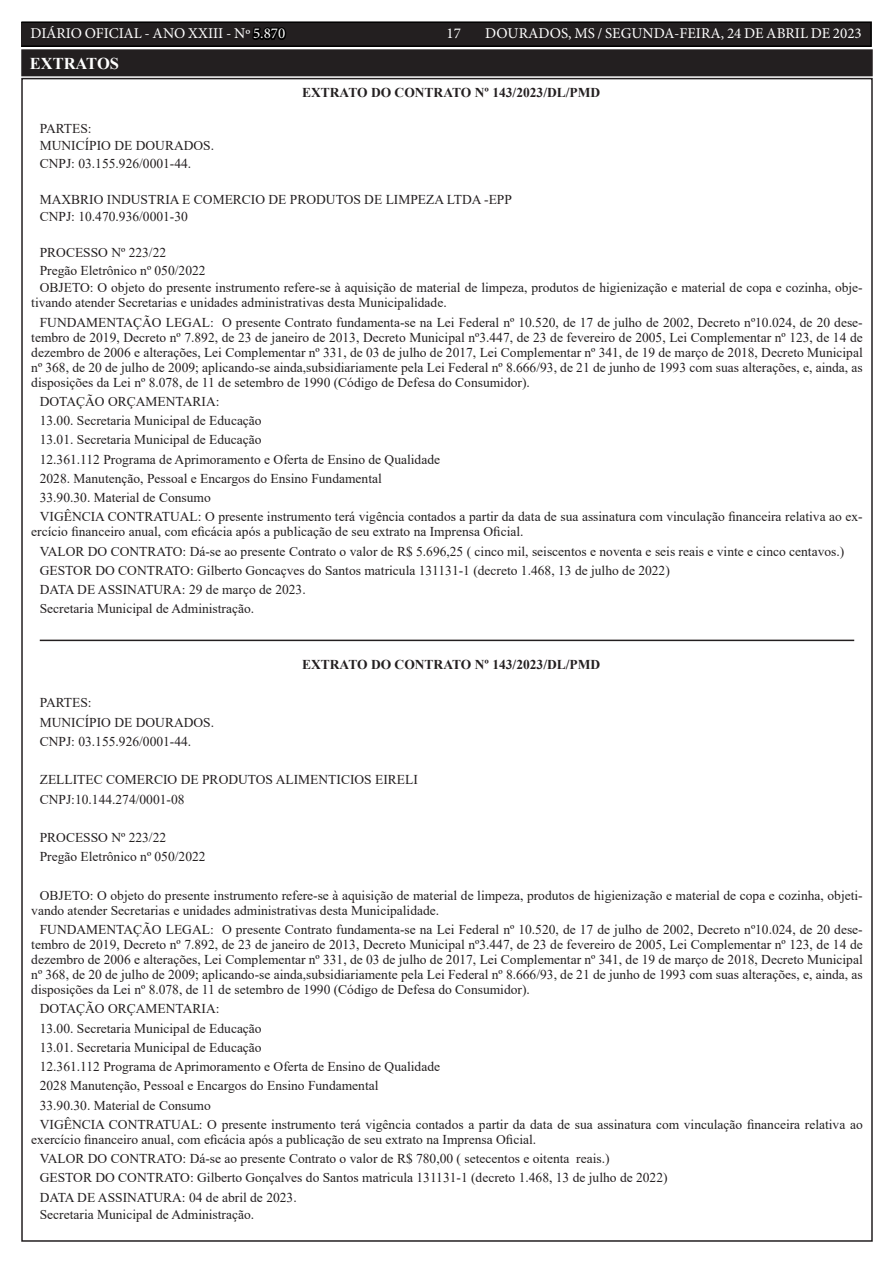
<style>
.page{position:relative;width:893px;height:1263px;background:#fff}
.page>*{position:absolute;margin:0;border:0;box-sizing:border-box;transform-origin:0 0}
.t1{font:700 16.5px "Times New Roman";color:#fff}
.t2{font:15px "Minion Pro";color:#fff}
.t3{font:13.5px/19.2px "Times New Roman";color:#231f20}
.t4{font:700 13.5px "Times New Roman";color:#231f20}
.s1{color:#000}
</style>
<div class="page">
<div style="left:21px;top:22px;width:850px;height:24px;background:#231f20"></div>
<div style="left:21px;top:21px;width:851px;height:26px;border:2px solid #000"></div>
<hr style="left:40px;top:640px;width:814px;height:1px;background:#231f20">
<div style="left:23px;top:51px;width:848px;height:23px;background:#231f20"></div>
<div style="left:21px;top:49px;width:852px;height:27px;border:4px solid #231f20"></div>
<p class="t2" style="left:31px;top:24px;width:256px">DIÁRIO OFICIAL - ANO XXIII - Nº <span class="s1">5.870</span></p>
<p class="t2" style="left:447px;top:24px;width:16px">17</p>
<p class="t2" style="left:485px;top:24px;width:378px">DOURADOS, MS / SEGUNDA-FEIRA, 24 DE ABRIL DE 2023</p>
<p class="t1" style="left:30px;top:52px;width:91px">EXTRATOS</p>
<p class="t4" style="left:302px;top:83px;width:300px">EXTRATO DO CONTRATO Nº 143/2023/DL/PMD</p>
<p class="t3" style="left:40px;top:119px;width:176px;line-height:17.7px">PARTES:<br>MUNICÍPIO DE DOURADOS.<br>CNPJ: 03.155.926/0001-44.</p>
<p class="t3" style="left:40px;top:190px;width:474px;line-height:17.7px">MAXBRIO INDUSTRIA E COMERCIO DE PRODUTOS DE LIMPEZA LTDA -EPP<br>CNPJ: 10.470.936/0001-30</p>
<p class="t3" style="left:40px;top:243px;width:824px;line-height:17.7px">PROCESSO Nº 223/22<br>Pregão Eletrônico nº 050/2022<br>OBJETO: O objeto do presente instrumento refere-se à aquisição de material de limpeza, produtos de higienização e material de copa e cozinha, obje-</p>
<p class="t3" style="left:40px;top:293px;width:824px;text-indent:-9px">tivando atender Secretarias e unidades administrativas desta Municipalidade.<br>FUNDAMENTAÇÃO LEGAL: O presente Contrato fundamenta-se na Lei Federal nº 10.520, de 17 de julho de 2002, Decreto nº10.024, de 20 dese-</p>
<p class="t3" style="left:31px;top:329px;width:833px;line-height:15px;text-align:justify">tembro de 2019, Decreto nº 7.892, de 23 de janeiro de 2013, Decreto Municipal nº3.447, de 23 de fevereiro de 2005, Lei Complementar nº 123, de 14 de dezembro de 2006 e alterações, Lei Complementar nº 331, de 03 de julho de 2017, Lei Complementar nº 341, de 19 de março de 2018, Decreto Municipal nº 368, de 20 de julho de 2009; aplicando-se ainda,subsidiariamente pela Lei Federal nº 8.666/93, de 21 de junho de 1993 com suas alterações, e, ainda, as disposições da Lei nº 8.078, de 11 de setembro de 1990 (Código de Defesa do Consumidor).</p>
<p class="t3" style="left:40px;top:391px;width:824px">DOTAÇÃO ORÇAMENTARIA:<br>13.00. Secretaria Municipal de Educação<br>13.01. Secretaria Municipal de Educação<br>12.361.112 Programa de Aprimoramento e Oferta de Ensino de Qualidade<br>2028. Manutenção, Pessoal e Encargos do Ensino Fundamental<br>33.90.30. Material de Consumo<br>VIGÊNCIA CONTRATUAL: O presente instrumento terá vigência contados a partir da data de sua assinatura com vinculação financeira relativa ao ex-</p>
<p class="t3" style="left:40px;top:522px;width:806px;text-indent:-9px">ercício financeiro anual, com eficácia após a publicação de seu extrato na Imprensa Oficial.<br>VALOR DO CONTRATO: Dá-se ao presente Contrato o valor de R$ 5.696,25 ( cinco mil, seiscentos e noventa e seis reais e vinte e cinco centavos.)<br>GESTOR DO CONTRATO: Gilberto Goncaçves do Santos matricula 131131-1 (decreto 1.468, 13 de julho de 2022)<br>DATA DE ASSINATURA: 29 de março de 2023.<br>Secretaria Municipal de Administração.</p>
<p class="t4" style="left:302px;top:655px;width:300px">EXTRATO DO CONTRATO Nº 143/2023/DL/PMD</p>
<p class="t3" style="left:40px;top:693px;width:176px">PARTES:<br>MUNICÍPIO DE DOURADOS.<br>CNPJ: 03.155.926/0001-44.</p>
<p class="t3" style="left:40px;top:770px;width:380px">ZELLITEC COMERCIO DE PRODUTOS ALIMENTICIOS EIRELI<br>CNPJ:10.144.274/0001-08</p>
<p class="t3" style="left:40px;top:827px;width:167px">PROCESSO Nº 223/22<br>Pregão Eletrônico nº 050/2022</p>
<p class="t3" style="left:31px;top:887px;width:833px;line-height:15px;text-indent:9px">OBJETO: O objeto do presente instrumento refere-se à aquisição de material de limpeza, produtos de higienização e material de copa e cozinha, objeti&shy;vando atender Secretarias e unidades administrativas desta Municipalidade.</p>
<p class="t3" style="left:31px;top:922px;width:833px;line-height:15px;text-align:justify;text-indent:9px">FUNDAMENTAÇÃO LEGAL: O presente Contrato fundamenta-se na Lei Federal nº 10.520, de 17 de julho de 2002, Decreto nº10.024, de 20 dese&shy;tembro de 2019, Decreto nº 7.892, de 23 de janeiro de 2013, Decreto Municipal nº3.447, de 23 de fevereiro de 2005, Lei Complementar nº 123, de 14 de dezembro de 2006 e alterações, Lei Complementar nº 331, de 03 de julho de 2017, Lei Complementar nº 341, de 19 de março de 2018, Decreto Municipal nº 368, de 20 de julho de 2009; aplicando-se ainda,subsidiariamente pela Lei Federal nº 8.666/93, de 21 de junho de 1993 com suas alterações, e, ainda, as disposições da Lei nº 8.078, de 11 de setembro de 1990 (Código de Defesa do Consumidor).</p>
<p class="t3" style="left:40px;top:999px;width:824px">DOTAÇÃO ORÇAMENTARIA:<br>13.00. Secretaria Municipal de Educação<br>13.01. Secretaria Municipal de Educação<br>12.361.112 Programa de Aprimoramento e Oferta de Ensino de Qualidade<br>2028 Manutenção, Pessoal e Encargos do Ensino Fundamental<br>33.90.30. Material de Consumo<br>VIGÊNCIA CONTRATUAL: O presente instrumento terá vigência contados a partir da data de sua assinatura com vinculação financeira relativa ao</p>
<p class="t3" style="left:40px;top:1129px;width:629px;text-indent:-9px">exercício financeiro anual, com eficácia após a publicação de seu extrato na Imprensa Oficial.<br>VALOR DO CONTRATO: Dá-se ao presente Contrato o valor de R$ 780,00 ( setecentos e oitenta reais.)<br>GESTOR DO CONTRATO: Gilberto Gonçalves do Santos matricula 131131-1 (decreto 1.468, 13 de julho de 2022)<br>DATA DE ASSINATURA: 04 de abril de 2023.</p>
<p class="t3" style="left:40px;top:1205px;width:216px">Secretaria Municipal de Administração.</p>
</div>
